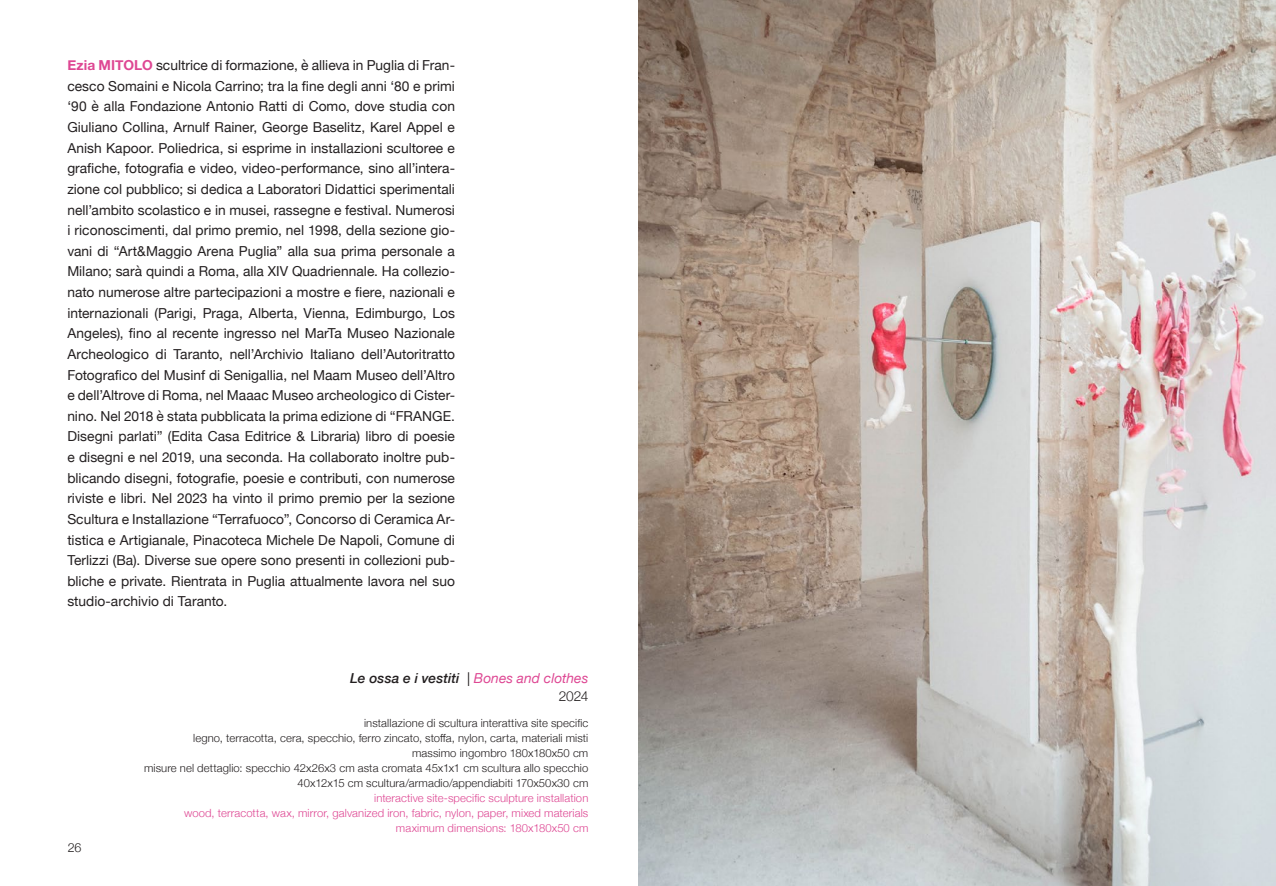
<style>
.page{position:relative;width:1276px;height:886px;background:#fff}
.page>*{position:absolute;margin:0;border:0;box-sizing:border-box;transform-origin:0 0}
.t1{font:13.75px/20.6px "Helvetica Neue";color:#231f20;text-align:justify}
.t2{font:italic 500 13.75px "Helvetica Neue";letter-spacing:.005em;color:#231f20}
.t3{font:300 13.75px "Helvetica Neue";color:#231f20}
.t4{font:300 12.5px "Helvetica Neue";color:#231f20}
.t5{font:300 11.25px/15px "Helvetica Neue";letter-spacing:.01em;color:#231f20;text-align:right}
.t6{font:300 11.25px "Helvetica Neue";letter-spacing:.01em;color:#de4793}
.s1{font-weight:700;color:#de4793}
.s2{font-weight:400;font-style:normal}
.s3{font-weight:400;color:#de4793}
</style>
<div class="page">
<img style="left:638px;top:0;width:638px;height:886px">
<p class="t1" style="left:67px;top:56px;width:389px"><span class="s1">Ezia MITOLO</span> scultrice di formazione, è allieva in Puglia di Fran&shy;cesco Somaini e Nicola Carrino; tra la fine degli anni ‘80 e primi ‘90 è alla Fondazione Antonio Ratti di Como, dove studia con Giuliano Collina, Arnulf Rainer, George Baselitz, Karel Appel e Anish Kapoor. Poliedrica, si esprime in installazioni scultoree e grafiche, fotografia e video, video-performance, sino all’intera&shy;zione col pubblico; si dedica a Laboratori Didattici sperimentali nell’ambito scolastico e in musei, rassegne e festival. Numerosi i riconoscimenti, dal primo premio, nel 1998, della sezione gio&shy;vani di “Art&amp;Maggio Arena Puglia” alla sua prima personale a Milano; sarà quindi a Roma, alla XIV Quadriennale. Ha collezio&shy;nato numerose altre partecipazioni a mostre e fiere, nazionali e internazionali (Parigi, Praga, Alberta, Vienna, Edimburgo, Los Angeles), fino al recente ingresso nel MarTa Museo Nazionale Archeologico di Taranto, nell’Archivio Italiano dell’Autoritratto Fotografico del Musinf di Senigallia, nel Maam Museo dell’Altro e dell’Altrove di Roma, nel Maaac Museo archeologico di Cister&shy;nino. Nel 2018 è stata pubblicata la prima edizione di “FRANGE.<br>Disegni parlati” (Edita Casa Editrice &amp; Libraria) libro di poesie e disegni e nel 2019, una seconda. Ha collaborato inoltre pub&shy;blicando disegni, fotografie, poesie e contributi, con numerose riviste e libri. Nel 2023 ha vinto il primo premio per la sezione Scultura e Installazione “Terrafuoco”, Concorso di Ceramica Ar&shy;tistica e Artigianale, Pinacoteca Michele De Napoli, Comune di Terlizzi (Ba). Diverse sue opere sono presenti in collezioni pub&shy;bliche e private. Rientrata in Puglia attualmente lavora nel suo studio-archivio di Taranto.</p>
<p class="t4" style="left:68px;top:837px;width:15px">26</p>
<p class="t2" style="left:350px;top:667px;width:240px">Le ossa e i vestiti <span class="s2">|</span> <span class="s3">Bones and clothes</span></p>
<p class="t3" style="left:559px;top:685px;width:31px">2024</p>
<p class="t5" style="left:364px;top:715px;width:226px">installazione di scultura interattiva site specific</p>
<p class="t5" style="left:193px;top:730px;width:397px">legno, terracotta, cera, specchio, ferro zincato, stoffa, nylon, carta, materiali misti</p>
<p class="t5" style="left:412px;top:745px;width:178px">massimo ingombro 180x180x50 cm</p>
<p class="t5" style="left:144px;top:760px;width:446px">misure nel dettaglio: specchio 42x26x3 cm asta cromata 45x1x1 cm scultura allo specchio<br>40x12x15 cm scultura/armadio/appendiabiti 170x50x30 cm</p>
<p class="t6" style="left:374px;top:789px;width:216px">interactive site-specific sculpture installation</p>
<p class="t6" style="left:184px;top:804px;width:406px">wood, terracotta, wax, mirror, galvanized iron, fabric, nylon, paper, mixed materials</p>
<p class="t6" style="left:396px;top:819px;width:194px">maximum dimensions: 180x180x50 cm</p>
</div>
